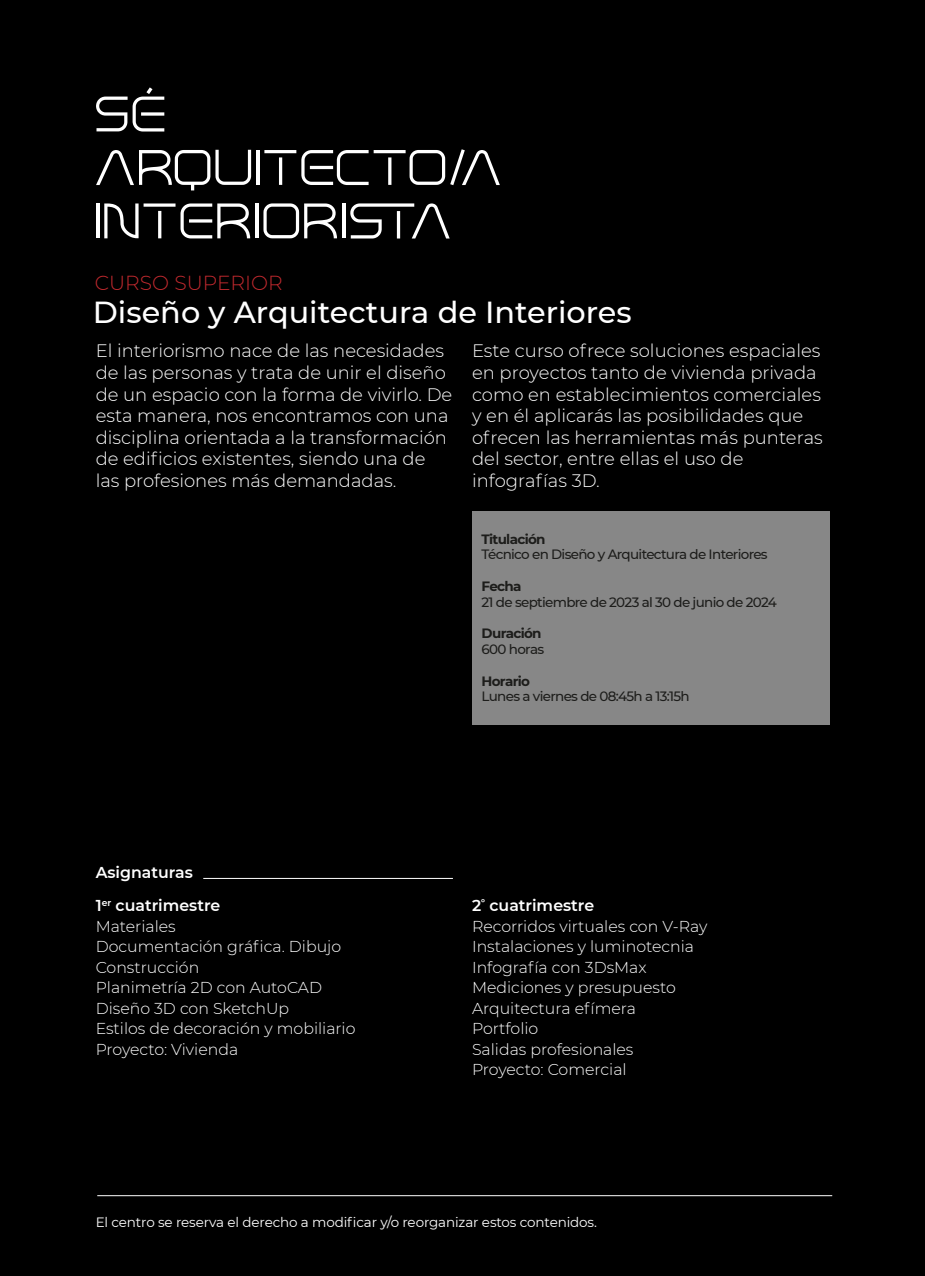
<style>
.page{position:relative;width:925px;height:1276px;background:#000}
.page>*{position:absolute;margin:0;border:0;box-sizing:border-box;transform-origin:0 0}
.t1{font:52.65px/53.6px "Stange";color:#fff}
.t2{font:500 30.38px "Montserrat";color:#fff}
.t3{font:300 20.25px "Montserrat";color:#c1292e}
.t4{font:300 18px/21.6px "Montserrat";color:#fff}
.t5{font:300 15.75px/20.5px "Montserrat";color:#fff}
.t6{font:600 15.75px "Montserrat";color:#fff}
.t7{font:500 13.5px "Montserrat";letter-spacing:-.05em;color:#1d1d1b}
.t8{font:13.5px "Montserrat";letter-spacing:-.01em;color:#fff}
.t9{font:700 13.5px "Montserrat";letter-spacing:-.05em;color:#1d1d1b}
.s1{font-weight:600}
</style>
<div class="page">
<hr style="left:203px;top:878px;width:250px;height:1px;background:#fff">
<hr style="left:97px;top:1195px;width:735px;height:1px;background:#fff">
<div style="left:472px;top:511px;width:357px;height:214px;background:#878787"></div>
<h1 class="t1" style="left:94px;top:88px;width:410px">Sé<br>ARQUITECTO/A<br>INTERIORIstA</h1>
<p class="t3" style="left:95px;top:269px;width:189px">CURSO SUPERIOR</p>
<h2 class="t2" style="left:93px;top:291px;width:540px">Diseño y Arquitectura de Interiores</h2>
<p class="t4" style="left:96px;top:340px;width:358px">El interiorismo nace de las necesidades de las personas y trata de unir el diseño de un espacio con la forma de vivirlo. De esta manera, nos encontramos con una disciplina orientada a la transformación de edificios existentes, siendo una de las profesiones más demandadas.</p>
<p class="t4" style="left:472px;top:340px;width:352px">Este curso ofrece soluciones espaciales en proyectos tanto de vivienda privada como en establecimientos comerciales y en él aplicarás las posibilidades que ofrecen las herramientas más punteras del sector, entre ellas el uso de infografías 3D.</p>
<p class="t9" style="left:481px;top:529px;width:66px">Titulación</p>
<p class="t7" style="left:481px;top:545px;width:288px">Técnico en Diseño y Arquitectura de Interiores</p>
<p class="t9" style="left:481px;top:576px;width:41px">Fecha</p>
<p class="t7" style="left:481px;top:592px;width:297px">21 de septiembre de 2023 al 30 de junio de 2024</p>
<p class="t9" style="left:481px;top:624px;width:62px">Duración</p>
<p class="t7" style="left:481px;top:640px;width:64px">600 horas</p>
<p class="t9" style="left:481px;top:671px;width:50px">Horario</p>
<p class="t7" style="left:481px;top:687px;width:210px">Lunes a viernes de 08:45h a 13:15h</p>
<p class="t6" style="left:96px;top:861px;width:99px">Asignaturas</p>
<p class="t5" style="left:96px;top:895px;width:261px"><span class="s1">1</span><sup>er</sup> <span class="s1">cuatrimestre<br></span>Materiales<br>Documentación gráfica. Dibujo<br>Construcción<br>Planimetría 2D con AutoCAD<br>Diseño 3D con SketchUp<br>Estilos de decoración y mobiliario<br>Proyecto: Vivienda</p>
<p class="t5" style="left:472px;top:895px;width:237px"><span class="s1">2</span><sup>º</sup> <span class="s1">cuatrimestre<br></span>Recorridos virtuales con V-Ray<br>Instalaciones y luminotecnia<br>Infografía con 3DsMax<br>Mediciones y presupuesto<br>Arquitectura efímera<br>Portfolio<br>Salidas profesionales<br>Proyecto: Comercial</p>
<p class="t8" style="left:96px;top:1213px;width:503px">El centro se reserva el derecho a modificar y/o reorganizar estos contenidos.</p>
</div>
